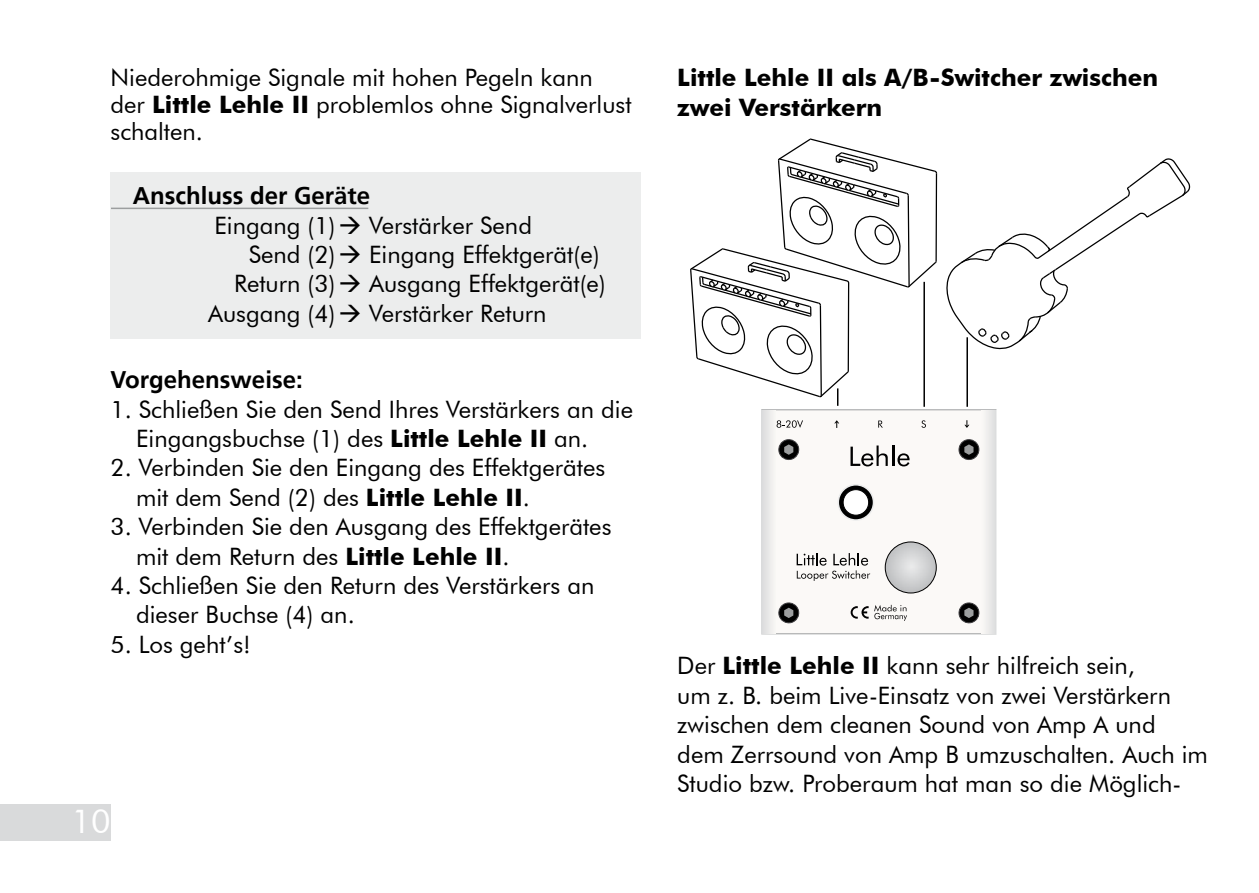
<style>
.page{position:relative;width:1259px;height:893px;background:#fff}
.page>*{position:absolute;margin:0;border:0;box-sizing:border-box;transform-origin:0 0}
.t1{font:33px "Futura BT";color:#fff}
.t2{font:24px/29.4px "Futura BT";color:#000}
.t3{font:700 24px/29.4px "Futura BT";color:#000}
.t4{font:700 24px "Frutiger";color:#000}
.s1{font-weight:700}
</style>
<div class="page">
<div style="left:0;top:804px;width:111px;height:36px;background:#d9dadb"></div>
<div style="left:111px;top:172px;width:530px;height:167px;background:#eceded"></div>
<hr style="left:111px;top:208px;width:257px;height:1px;background:#9c9e9f">
<div style="left:762px;top:410px;width:233px;height:223px;background:#fbf9f7"></div>
<svg style="left:921px;top:420px;width:5px;height:8px"></svg>
<svg style="left:878px;top:421px;width:5px;height:7px"></svg>
<svg style="left:850px;top:445px;width:37px;height:21px"></svg>
<hr style="left:892px;top:445px;width:2px;height:21px;background:#000">
<svg style="left:897px;top:453px;width:12px;height:13px"></svg>
<svg style="left:778px;top:602px;width:22px;height:22px"></svg>
<svg style="left:778px;top:439px;width:22px;height:21px"></svg>
<svg style="left:958px;top:602px;width:22px;height:22px"></svg>
<svg style="left:958px;top:439px;width:22px;height:21px"></svg>
<svg style="left:964px;top:420px;width:5px;height:8px"></svg>
<svg style="left:874px;top:605px;width:33px;height:16px"></svg>
<svg style="left:850px;top:606px;width:18px;height:13px"></svg>
<img style="left:885px;top:542px;width:51px;height:51px;border-radius:26px">
<div style="left:885px;top:542px;width:51px;height:51px;border:1px solid #000;border-radius:50%"></div>
<svg style="left:838px;top:485px;width:35px;height:35px"></svg>
<div style="left:837px;top:484px;width:37px;height:37px;border:2px solid #eceded;border-radius:50%"></div>
<div style="left:843px;top:490px;width:25px;height:25px;background:#fff;border-radius:50%"></div>
<div style="left:843px;top:489px;width:26px;height:26px;border:1px solid #000;border-radius:50%"></div>
<svg style="left:796px;top:553px;width:74px;height:28px"></svg>
<svg style="left:834px;top:420px;width:5px;height:8px"></svg>
<svg style="left:776px;top:420px;width:27px;height:8px"></svg>
<svg style="left:946px;top:158px;width:244px;height:192px"></svg>
<svg style="left:690px;top:138px;width:247px;height:268px"></svg>
<hr style="left:923px;top:282px;width:2px;height:125px;background:#000">
<hr style="left:966px;top:337px;width:2px;height:70px;background:#000">
<p class="t2" style="left:111px;top:64px;width:522px;line-height:27px">Niederohmige Signale mit hohen Pegeln kann der <span class="s1">Little Lehle II</span> problemlos ohne Signalverlust schalten.</p>
<p class="t4" style="left:133px;top:182px;width:239px">Anschluss der Geräte</p>
<p class="t2" style="left:214px;top:210px;width:319px">Eingang (1)→ Verstärker Send</p>
<p class="t2" style="left:249px;top:240px;width:352px">Send (2)→ Eingang Effektgerät(e)</p>
<p class="t2" style="left:234px;top:269px;width:373px">Return (3)→ Ausgang Effektgerät(e)</p>
<p class="t2" style="left:208px;top:298px;width:340px">Ausgang (4)→ Verstärker Return</p>
<p class="t4" style="left:111px;top:366px;width:194px">Vorgehensweise:</p>
<p class="t2" style="left:136px;top:394px;width:498px;text-indent:-26px">1. Schließen Sie den Send Ihres Verstärkers an die<br>Eingangsbuchse (1) des <span class="s1">Little Lehle II</span> an.</p>
<p class="t2" style="left:136px;top:453px;width:470px;text-indent:-26px">2. Verbinden Sie den Eingang des Effektgerätes mit dem Send (2) des <span class="s1">Little Lehle II</span>.</p>
<p class="t2" style="left:136px;top:512px;width:477px;text-indent:-26px">3. Verbinden Sie den Ausgang des Effektgerätes mit dem Return des <span class="s1">Little Lehle II</span>.</p>
<p class="t2" style="left:136px;top:570px;width:460px;text-indent:-26px">4. Schließen Sie den Return des Verstärkers an dieser Buchse (4) an.</p>
<p class="t2" style="left:111px;top:629px;width:142px">5. Los geht’s!</p>
<h1 class="t1" style="left:72px;top:802px;width:40px">10</h1>
<p class="t3" style="left:677px;top:63px;width:482px">Little Lehle II als A/B-Switcher zwischen zwei Verstärkern</p>
<p class="t2" style="left:677px;top:651px;width:532px">Der <span class="s1">Little Lehle II</span> kann sehr hilfreich sein,<br>um z. B. beim Live-Einsatz von zwei Verstärkern zwischen dem cleanen Sound von Amp A und dem Zerrsound von Amp B umzuschalten. Auch im Studio bzw. Proberaum hat man so die Möglich-</p>
</div>
